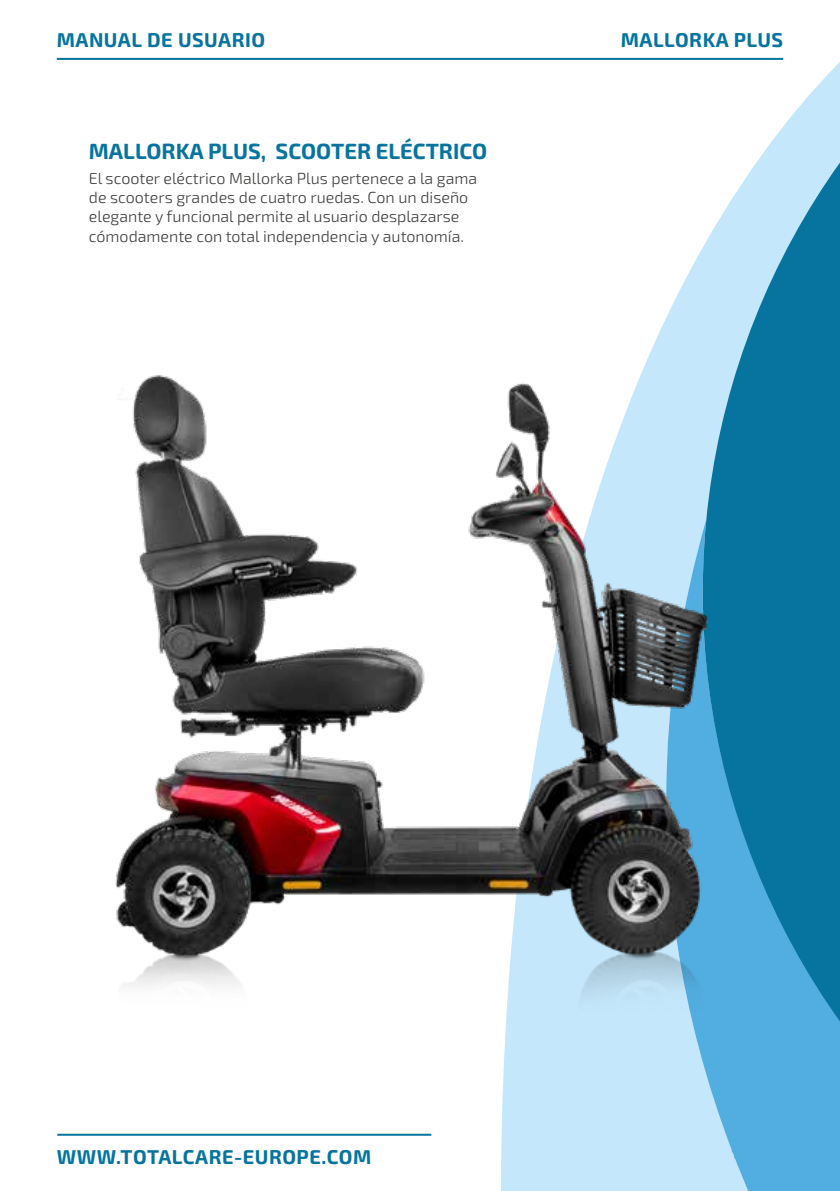
<style>
.page{position:relative;width:840px;height:1191px;background:#fff}
.page>*{position:absolute;margin:0;border:0;box-sizing:border-box;transform-origin:0 0}
.t1{font:700 22px "Exo 2";color:#06749e}
.t2{font:700 20px "Exo 2";letter-spacing:.025em;color:#06749e}
.t3{font:300 16px/19.2px "Exo 2";color:#3c3c3b}
</style>
<div class="page">
<hr style="left:57px;top:58px;width:725px;height:2px;background:#06749e">
<hr style="left:57px;top:1133px;width:374px;height:2px;background:#06749e">
<svg style="left:500px;top:57px;width:202px;height:1134px"></svg>
<div style="left:665px;top:1078px;width:37px;height:113px;background:#c4e7fb"></div>
<svg style="left:702px;top:57px;width:137px;height:1134px;background:#52a3c6"></svg>
<img style="left:115px;top:313px;width:650px;height:765px">
<p class="t2" style="left:57px;top:28px;width:210px">MANUAL DE USUARIO</p>
<p class="t2" style="left:620px;top:28px;width:164px">MALLORKA PLUS</p>
<h1 class="t1" style="left:89px;top:138px;width:399px">MALLORKA PLUS, SCOOTER ELÉCTRICO</h1>
<p class="t3" style="left:89px;top:169px;width:389px">El scooter eléctrico Mallorka Plus pertenece a la gama de scooters grandes de cuatro ruedas. Con un diseño elegante y funcional permite al usuario desplazarse cómodamente con total independencia y autonomía.</p>
<p class="t2" style="left:57px;top:1145px;width:316px">WWW.TOTALCARE-EUROPE.COM</p>
</div>
